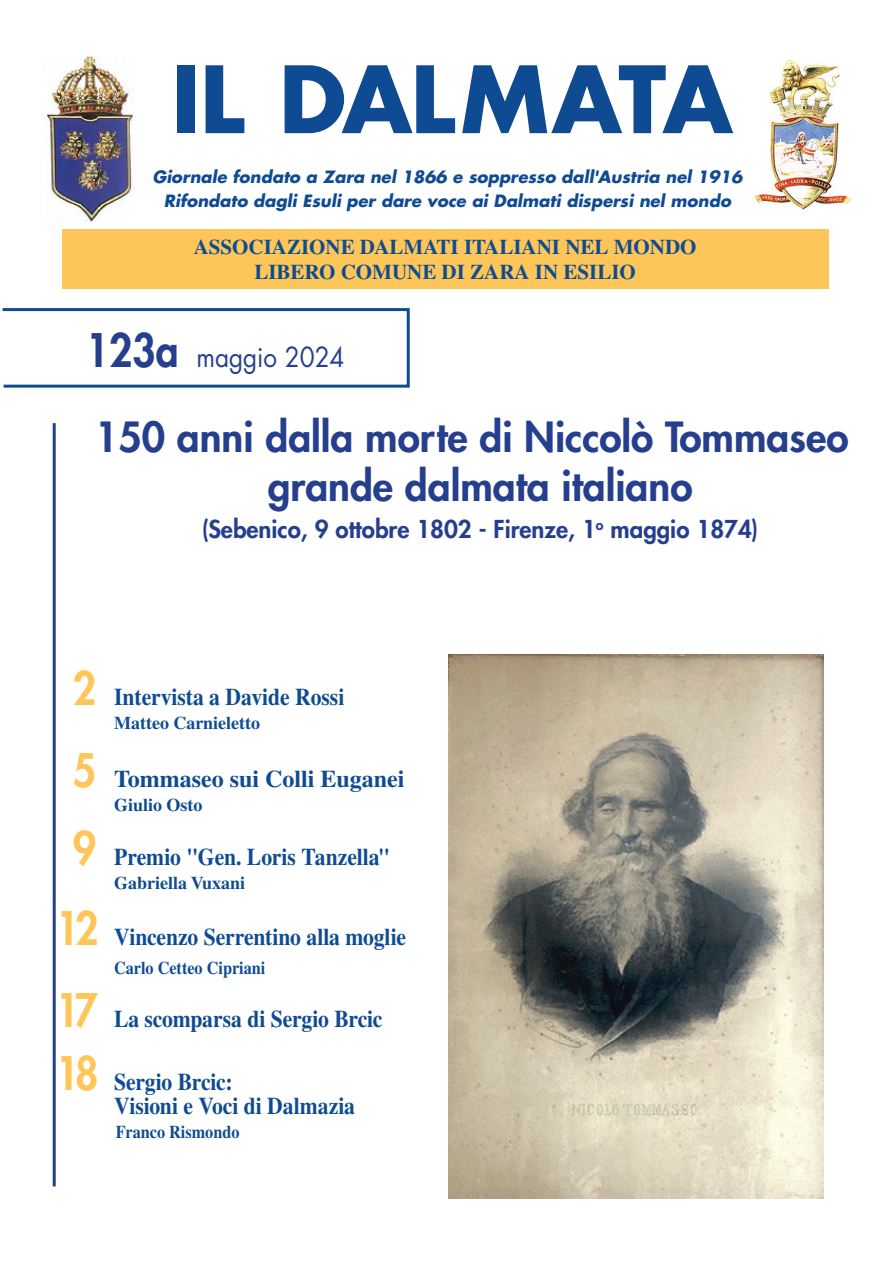
<style>
.page{position:relative;width:893px;height:1263px;background:#fff}
.page>*{position:absolute;margin:0;border:0;box-sizing:border-box;transform-origin:0 0}
.t1{font:700 90px "Futura Std";letter-spacing:-.02em;color:#0f4b92}
.t2{font:800 40.5px/48.6px "Futura Std";color:#253f8e;text-align:center}
.t3{font:27px "Futura Std";color:#253f8e;scale:.9 1}
.t4{font:700 24px/24px "Times LT Std";color:#0f4b92;scale:.9 1}
.t5{font:800 24px "Futura Std";color:#253f8e}
.t6{font:700 24px "Times LT Std";color:#0f4b92}
.t7{font:700 21px/25.2px "Times LT Std";color:#0f4b92;text-align:center}
.t8{font:700 18px "Times LT Std";color:#0f4b92}
.t9{font:700 18px "Times LT Std";color:#0f4b92;scale:.9 1}
.t10{font:italic 700 16.5px/24px "Futura Std";color:#0f4b92;text-align:center}
.s1{font-weight:800;font-size:45px}
.s2{font-family:"Futura Std";font-weight:800;font-size:45px;color:#fec658}
</style>
<div class="page">
<div style="left:62px;top:229px;width:766px;height:60px;background:#fec658"></div>
<img style="left:45px;top:56px;width:90px;height:166px">
<img style="left:755px;top:60px;width:97px;height:150px">
<hr style="left:53px;top:423px;width:3px;height:763px;background:#253f8e">
<svg style="left:2px;top:308px;width:408px;height:80px"></svg>
<img style="left:449px;top:655px;width:374px;height:543px">
<h1 class="t1" style="left:172px;top:40px;width:563px">IL DALMATA</h1>
<p class="t10" style="left:152px;top:165px;width:591px">Giornale fondato a Zara nel 1866 e soppresso dall'Austria nel 1916<br>Rifondato dagli Esuli per dare voce ai Dalmati dispersi nel mondo</p>
<p class="t7" style="left:194px;top:234px;width:504px">ASSOCIAZIONE DALMATI ITALIANI NEL MONDO<br>LIBERO COMUNE DI ZARA IN ESILIO</p>
<p class="t3" style="left:86px;top:340px;width:289px"><span class="s1">123a</span> maggio 2024</p>
<h2 class="t2" style="left:95px;top:413px;width:755px">150 anni dalla morte di Niccolò Tommaseo grande dalmata italiano</h2>
<p class="t5" style="left:202px;top:514px;width:558px">(Sebenico, 9 ottobre 1802 - Firenze, 1<sup>o</sup> maggio 1874)</p>
<p class="t4" style="left:73px;top:684px;width:303px"><span class="s2">2</span> Intervista a Davide Rossi</p>
<p class="t8" style="left:114px;top:712px;width:148px">Matteo Carnieletto</p>
<p class="t6" style="left:73px;top:765px;width:333px"><span class="s2">5</span> Tommaseo sui Colli Euganei</p>
<p class="t8" style="left:114px;top:794px;width:90px">Giulio Osto</p>
<p class="t4" style="left:73px;top:844px;width:354px"><span class="s2">9</span> Premio "Gen. Loris Tanzella"</p>
<p class="t8" style="left:114px;top:872px;width:133px">Gabriella Vuxani</p>
<p class="t4" style="left:56px;top:925px;width:391px"><span class="s2">12</span> Vincenzo Serrentino alla moglie</p>
<p class="t9" style="left:114px;top:957px;width:169px">Carlo Cetteo Cipriani</p>
<p class="t4" style="left:56px;top:1007px;width:365px"><span class="s2">17</span> La scomparsa di Sergio Brcic</p>
<p class="t4" style="left:114px;top:1069px;width:269px;text-indent:-58px"><span class="s2">18</span> Sergio Brcic:<br>Visioni e Voci di Dalmazia</p>
<p class="t9" style="left:116px;top:1121px;width:139px">Franco Rismondo</p>
</div>
